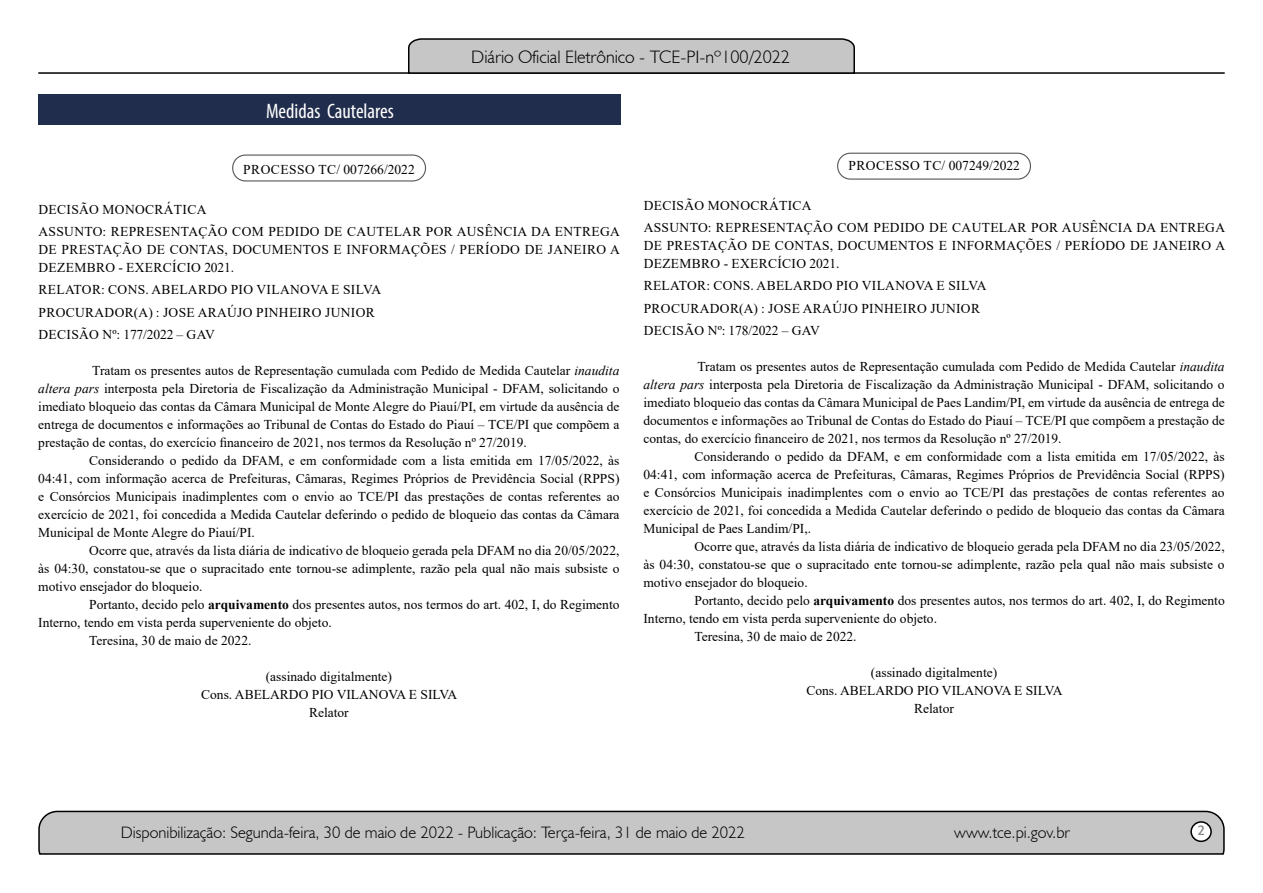
<style>
.page{position:relative;width:1263px;height:893px;background:#fff}
.page>*{position:absolute;margin:0;border:0;box-sizing:border-box;transform-origin:0 0}
.t1{font:condensed 21px "Myriad Pro";color:#fff}
.t2{font:300 18px "Humanist 521 BT";color:#000}
.t3{font:300 16.5px "Humanist 521 BT";color:#000}
.t4{font:15px "Estrangelo Edessa";color:#808080}
.t5{font:13.5px/18px "Times New Roman";color:#000;text-align:justify}
.t6{font:13.5px/22.2px "Times New Roman";letter-spacing:.025em;color:#000}
.t7{font:13.5px "Times New Roman";letter-spacing:.02em;color:#000}
.s1{font-style:italic}
.s2{font-weight:700}
</style>
<div class="page">
<svg style="left:38px;top:810px;width:1187px;height:45px;background:#b9b9b9"></svg>
<div style="left:1191px;top:822px;width:20px;height:19px;background:#fff;border-radius:50%"></div>
<div style="left:1190px;top:821px;width:22px;height:21px;border:2px solid #000;border-radius:50%"></div>
<hr style="left:38px;top:72px;width:1187px;height:2px;background:#000">
<svg style="left:407px;top:38px;width:449px;height:36px;background:#b4b4b4"></svg>
<div style="left:39px;top:94px;width:582px;height:31px;background:#212d4c"></div>
<div style="left:232px;top:155px;width:194px;height:27px;border:1px solid #575756;border-radius:13px"></div>
<div style="left:837px;top:153px;width:194px;height:27px;border:1px solid #575756;border-radius:13px"></div>
<h1 class="t1" style="left:266px;top:98px;width:129px">Medidas Cautelares</h1>
<h2 class="t2" style="left:471px;top:46px;width:320px">Diário Oficial Eletrônico - TCE-PI-nº100/2022</h2>
<p class="t7" style="left:243px;top:159px;width:173px">PROCESSO TC/ 007266/2022</p>
<p class="t6" style="left:39px;top:198px;width:583px">DECISÃO MONOCRÁTICA<br>ASSUNTO: REPRESENTAÇÃO COM PEDIDO DE CAUTELAR POR AUSÊNCIA DA ENTREGA</p>
<p class="t6" style="left:39px;top:240px;width:583px;line-height:18px">DE PRESTAÇÃO DE CONTAS, DOCUMENTOS E INFORMAÇÕES / PERÍODO DE JANEIRO A<br>DEZEMBRO - EXERCÍCIO 2021.</p>
<p class="t6" style="left:39px;top:278px;width:344px">RELATOR: CONS. ABELARDO PIO VILANOVA E SILVA<br>PROCURADOR(A) : JOSE ARAÚJO PINHEIRO JUNIOR<br>DECISÃO Nº: 177/2022 – GAV</p>
<p class="t5" style="left:38px;top:361px;width:583px;text-indent:54px">Tratam os presentes autos de Representação cumulada com Pedido de Medida Cautelar <span class="s1">inaudita altera pars</span> interposta pela Diretoria de Fiscalização da Administração Municipal - DFAM, solicitando o imediato bloqueio das contas da Câmara Municipal de Monte Alegre do Piauí/PI, em virtude da ausência de entrega de documentos e informações ao Tribunal de Contas do Estado do Piauí – TCE/PI que compõem a prestação de contas, do exercício financeiro de 2021, nos termos da Resolução nº 27/2019.</p>
<p class="t5" style="left:38px;top:451px;width:583px;text-indent:51px">Considerando o pedido da DFAM, e em conformidade com a lista emitida em 17/05/2022, às 04:41, com informação acerca de Prefeituras, Câmaras, Regimes Próprios de Previdência Social (RPPS) e Consórcios Municipais inadimplentes com o envio ao TCE/PI das prestações de contas referentes ao exercício de 2021, foi concedida a Medida Cautelar deferindo o pedido de bloqueio das contas da Câmara Municipal de Monte Alegre do Piauí/PI.</p>
<p class="t5" style="left:38px;top:541px;width:583px;text-indent:51px">Ocorre que, através da lista diária de indicativo de bloqueio gerada pela DFAM no dia 20/05/2022, às 04:30, constatou-se que o supracitado ente tornou-se adimplente, razão pela qual não mais subsiste o motivo ensejador do bloqueio.</p>
<p class="t5" style="left:89px;top:595px;width:532px">Portanto, decido pelo <span class="s2">arquivamento</span> dos presentes autos, nos termos do art. 402, I, do Regimento</p>
<p class="t5" style="left:38px;top:613px;width:295px">Interno, tendo em vista perda superveniente do objeto.</p>
<p class="t5" style="left:89px;top:631px;width:164px">Teresina, 30 de maio de 2022.</p>
<p class="t5" style="left:201px;top:667px;width:258px;text-align:center">(assinado digitalmente)<br>Cons. ABELARDO PIO VILANOVA E SILVA<br>Relator</p>
<p class="t5" style="left:848px;top:156px;width:173px">PROCESSO TC/ 007249/2022</p>
<p class="t6" style="left:644px;top:194px;width:583px">DECISÃO MONOCRÁTICA<br>ASSUNTO: REPRESENTAÇÃO COM PEDIDO DE CAUTELAR POR AUSÊNCIA DA ENTREGA</p>
<p class="t6" style="left:644px;top:236px;width:583px;line-height:18px">DE PRESTAÇÃO DE CONTAS, DOCUMENTOS E INFORMAÇÕES / PERÍODO DE JANEIRO A<br>DEZEMBRO - EXERCÍCIO 2021.</p>
<p class="t6" style="left:644px;top:274px;width:344px">RELATOR: CONS. ABELARDO PIO VILANOVA E SILVA<br>PROCURADOR(A) : JOSE ARAÚJO PINHEIRO JUNIOR<br>DECISÃO Nº: 178/2022 – GAV</p>
<p class="t5" style="left:643px;top:357px;width:583px;text-indent:54px">Tratam os presentes autos de Representação cumulada com Pedido de Medida Cautelar <span class="s1">inaudita altera pars</span> interposta pela Diretoria de Fiscalização da Administração Municipal - DFAM, solicitando o imediato bloqueio das contas da Câmara Municipal de Paes Landim/PI, em virtude da ausência de entrega de documentos e informações ao Tribunal de Contas do Estado do Piauí – TCE/PI que compõem a prestação de contas, do exercício financeiro de 2021, nos termos da Resolução nº 27/2019.</p>
<p class="t5" style="left:643px;top:447px;width:583px;text-indent:51px">Considerando o pedido da DFAM, e em conformidade com a lista emitida em 17/05/2022, às 04:41, com informação acerca de Prefeituras, Câmaras, Regimes Próprios de Previdência Social (RPPS) e Consórcios Municipais inadimplentes com o envio ao TCE/PI das prestações de contas referentes ao exercício de 2021, foi concedida a Medida Cautelar deferindo o pedido de bloqueio das contas da Câmara Municipal de Paes Landim/PI,.</p>
<p class="t5" style="left:643px;top:537px;width:583px;text-indent:51px">Ocorre que, através da lista diária de indicativo de bloqueio gerada pela DFAM no dia 23/05/2022, às 04:30, constatou-se que o supracitado ente tornou-se adimplente, razão pela qual não mais subsiste o motivo ensejador do bloqueio.</p>
<p class="t5" style="left:694px;top:591px;width:532px">Portanto, decido pelo <span class="s2">arquivamento</span> dos presentes autos, nos termos do art. 402, I, do Regimento</p>
<p class="t5" style="left:643px;top:609px;width:295px">Interno, tendo em vista perda superveniente do objeto.</p>
<p class="t5" style="left:694px;top:627px;width:164px">Teresina, 30 de maio de 2022.</p>
<p class="t5" style="left:806px;top:663px;width:258px;text-align:center">(assinado digitalmente)<br>Cons. ABELARDO PIO VILANOVA E SILVA<br>Relator</p>
<p class="t3" style="left:121px;top:822px;width:625px">Disponibilização: Segunda-feira, 30 de maio de 2022 - Publicação: Terça-feira, 31 de maio de 2022</p>
<p class="t3" style="left:954px;top:822px;width:117px">www.tce.pi.gov.br</p>
<p class="t4" style="left:1197px;top:823px;width:9px">2</p>
</div>
